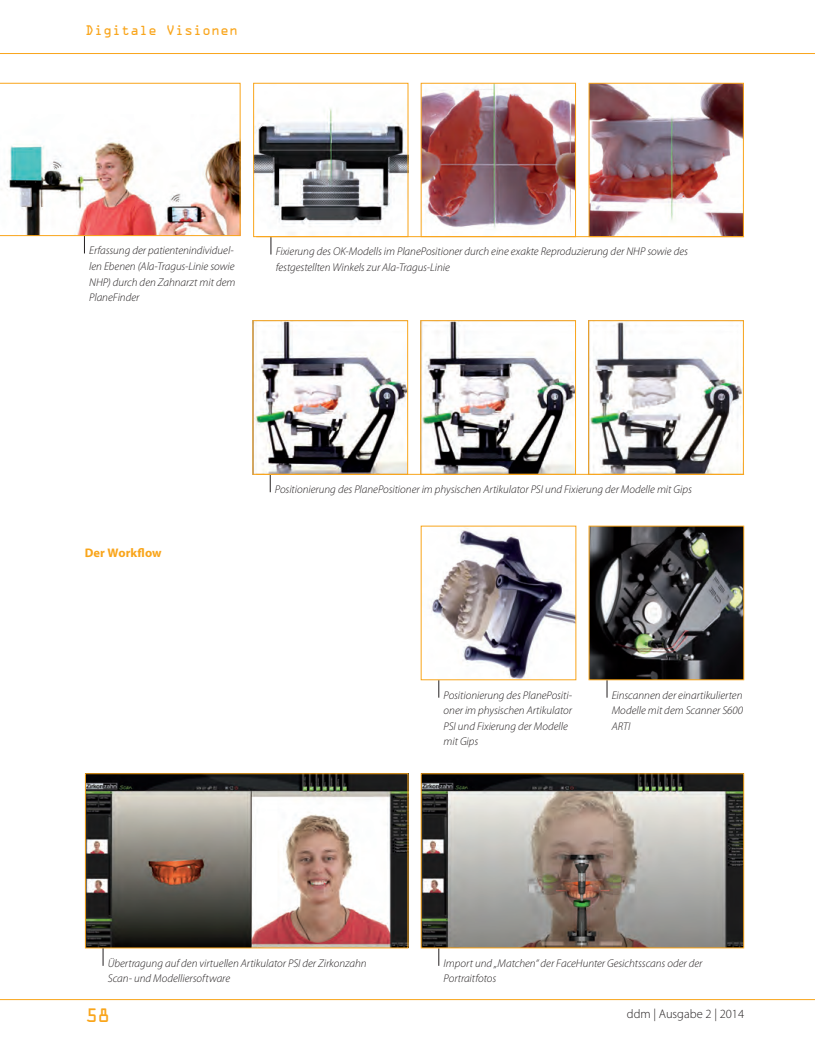
<style>
.page{position:relative;width:815px;height:1063px;background:#fff}
.page>*{position:absolute;margin:0;border:0;box-sizing:border-box;transform-origin:0 0}
.t1{font:17.5px "OCRA Std";color:#f9a51b}
.t2{font:300 12.5px "Myriad Pro";color:#231f20}
.t3{font:12.5px "OCRA Std";color:#f9a51b}
.t4{font:700 12.5px "Myriad Pro";letter-spacing:.005em;color:#f9a51b}
.t5{font:italic 300 11.25px/15.6px "Myriad Pro";color:#231f20}
</style>
<div class="page">
<img style="left:87px;top:775px;width:319px;height:171px">
<div style="left:85px;top:773px;width:323px;height:175px;border:1px solid #f9a51b"></div>
<hr style="left:0;top:999px;width:815px;height:1px;background:#f9a51b">
<hr style="left:0;top:53px;width:815px;height:1px;background:#f9a51b">
<svg style="left:84px;top:236px;width:1px;height:17px"></svg>
<svg style="left:271px;top:237px;width:1px;height:18px"></svg>
<svg style="left:270px;top:475px;width:1px;height:17px"></svg>
<svg style="left:103px;top:948px;width:1px;height:18px"></svg>
<svg style="left:438px;top:948px;width:1px;height:18px"></svg>
<svg style="left:438px;top:680px;width:1px;height:18px"></svg>
<svg style="left:607px;top:680px;width:1px;height:18px"></svg>
<img style="left:255px;top:108px;width:151px;height:119px">
<div style="left:253px;top:83px;width:155px;height:154px;border:1px solid #f9a51b"></div>
<img style="left:423px;top:85px;width:151px;height:143px">
<div style="left:421px;top:83px;width:155px;height:154px;border:1px solid #f9a51b"></div>
<img style="left:591px;top:85px;width:151px;height:150px">
<div style="left:589px;top:83px;width:155px;height:154px;border:1px solid #f9a51b"></div>
<img style="left:255px;top:322px;width:151px;height:151px">
<div style="left:253px;top:320px;width:155px;height:155px;border:1px solid #f9a51b"></div>
<img style="left:429px;top:528px;width:145px;height:150px">
<img style="left:423px;top:775px;width:319px;height:171px">
<div style="left:421px;top:773px;width:323px;height:175px;border:1px solid #f9a51b"></div>
<img style="left:591px;top:528px;width:151px;height:150px">
<img style="left:422px;top:322px;width:152px;height:151px">
<div style="left:420px;top:320px;width:156px;height:155px;border:1px solid #f9a51b"></div>
<img style="left:590px;top:322px;width:152px;height:151px">
<div style="left:588px;top:320px;width:156px;height:155px;border:1px solid #f9a51b"></div>
<img style="left:0;top:83px;width:241px;height:153px">
<hr style="left:256px;top:236px;width:488px;height:1px;background:#f9a51b">
<hr style="left:256px;top:474px;width:488px;height:1px;background:#f9a51b">
<p class="t3" style="left:85px;top:23px;width:155px">Digitale Visionen</p>
<p class="t5" style="left:89px;top:243px;width:148px">Erfassung der patientenindividuel&shy;len Ebenen (Ala-Tragus-Linie sowie<br>NHP) durch den Zahnarzt mit dem<br>PlaneFinder</p>
<p class="t5" style="left:276px;top:244px;width:414px">Fixierung des OK-Modells im PlanePositioner durch eine exakte Reproduzierung der NHP sowie des festgestellten Winkels zur Ala-Tragus-Linie</p>
<p class="t4" style="left:85px;top:545px;width:78px">Der Workflow</p>
<p class="t5" style="left:275px;top:481px;width:418px">Positionierung des PlanePositioner im physischen Artikulator PSI und Fixierung der Modelle mit Gips</p>
<p class="t5" style="left:444px;top:687px;width:130px">Positionierung des PlanePositi&shy;oner im physischen Artikulator<br>PSI und Fixierung der Modelle mit Gips</p>
<p class="t5" style="left:612px;top:687px;width:133px;text-align:justify">Einscannen der einartikulierten Modelle mit dem Scanner S600<br>ARTI</p>
<p class="t5" style="left:108px;top:955px;width:260px">Übertragung auf den virtuellen Artikulator PSI der Zirkonzahn<br>Scan- und Modelliersoftware</p>
<p class="t5" style="left:444px;top:955px;width:260px">Import und „Matchen“ der FaceHunter Gesichtsscans oder der<br>Portraitfotos</p>
<h1 class="t1" style="left:85px;top:1006px;width:27px">58</h1>
<p class="t2" style="left:627px;top:1006px;width:119px">ddm | Ausgabe 2 | 2014</p>
</div>
